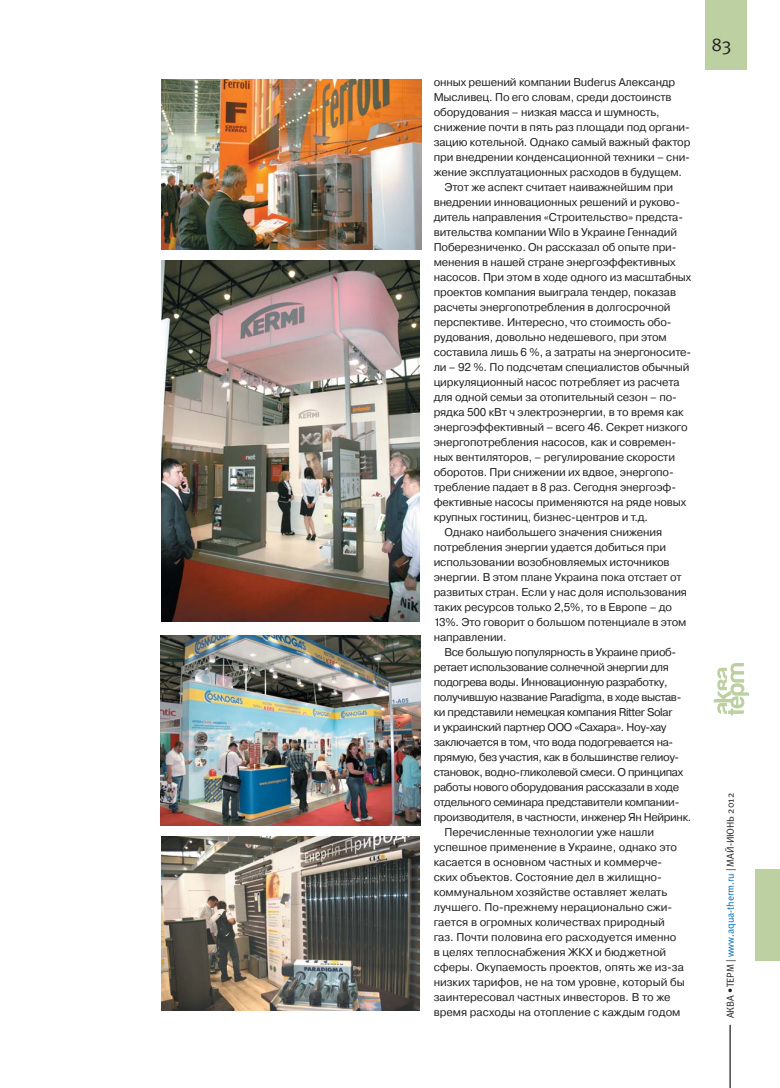
<style>
.page{position:relative;width:780px;height:1088px;background:#fff}
.page>*{position:absolute;margin:0;border:0;box-sizing:border-box;transform-origin:0 0}
.t1{font:18.75px "Meta Normal C";color:#231f20}
.t2{font:11.25px "Pragmatica";letter-spacing:-.01em;color:#231f20}
.t3{font:11.25px "Pragmatica";letter-spacing:-.03em;color:#231f20}
.t4{font:10px "Meta Normal C";color:#231f20}
.s1{color:#006cb7}
</style>
<div class="page">
<div style="left:705px;top:1px;width:42px;height:69px;background:#bcd0a1"></div>
<hr style="left:729px;top:1025px;width:1px;height:63px;background:#231f20">
<div style="left:755px;top:870px;width:25px;height:91px;background:#bcd0a1"></div>
<svg style="left:713px;top:663px;width:36px;height:53px"></svg>
<img style="left:161px;top:80px;width:260px;height:169px">
<img style="left:161px;top:260px;width:258px;height:362px">
<img style="left:161px;top:635px;width:260px;height:190px">
<img style="left:161px;top:836px;width:259px;height:175px">
<p class="t2" style="left:433px;top:78px;width:243px">онных решений компании Buderus Александр</p>
<p class="t2" style="left:433px;top:93px;width:239px">Мысливец. По его словам, среди достоинств</p>
<p class="t2" style="left:433px;top:108px;width:227px">оборудования – низкая масса и шумность,</p>
<p class="t2" style="left:433px;top:123px;width:258px">снижение почти в пять раз площади под органи-</p>
<p class="t2" style="left:433px;top:138px;width:258px">зацию котельной. Однако самый важный фактор</p>
<p class="t2" style="left:433px;top:153px;width:258px">при внедрении конденсационной техники – сни-</p>
<p class="t2" style="left:433px;top:168px;width:250px">жение эксплуатационных расходов в будущем.</p>
<p class="t2" style="left:444px;top:183px;width:230px">Этот же аспект считает наиважнейшим при</p>
<p class="t2" style="left:433px;top:198px;width:248px">внедрении инновационных решений и руково-</p>
<p class="t2" style="left:433px;top:213px;width:251px">дитель направления «Строительство» предста-</p>
<p class="t2" style="left:433px;top:228px;width:245px">вительства компании Wilo в Украине Геннадий</p>
<p class="t2" style="left:433px;top:243px;width:244px">Поберезниченко. Он рассказал об опыте при-</p>
<p class="t2" style="left:433px;top:258px;width:243px">менения в нашей стране энергоэффективных</p>
<p class="t2" style="left:433px;top:273px;width:259px">насосов. При этом в ходе одного из масштабных</p>
<p class="t2" style="left:433px;top:288px;width:244px">проектов компания выиграла тендер, показав</p>
<p class="t2" style="left:433px;top:303px;width:238px">расчеты энергопотребления в долгосрочной</p>
<p class="t2" style="left:433px;top:318px;width:239px">перспективе. Интересно, что стоимость обо-</p>
<p class="t2" style="left:433px;top:333px;width:234px">рудования, довольно недешевого, при этом</p>
<p class="t2" style="left:433px;top:348px;width:259px">составила лишь 6 %, а затраты на энергоносите-</p>
<p class="t2" style="left:433px;top:363px;width:257px">ли – 92 %. По подсчетам специалистов обычный</p>
<p class="t2" style="left:433px;top:378px;width:247px">циркуляционный насос потребляет из расчета</p>
<p class="t2" style="left:433px;top:393px;width:245px">для одной семьи за отопительный сезон – по-</p>
<p class="t2" style="left:433px;top:408px;width:251px">рядка 500 кВт ч электроэнергии, в то время как</p>
<p class="t2" style="left:433px;top:423px;width:255px">энергоэффективный – всего 46. Секрет низкого</p>
<p class="t2" style="left:433px;top:438px;width:244px">энергопотребления насосов, как и современ-</p>
<p class="t2" style="left:433px;top:453px;width:243px">ных вентиляторов, – регулирование скорости</p>
<p class="t2" style="left:433px;top:468px;width:241px">оборотов. При снижении их вдвое, энергопо-</p>
<p class="t2" style="left:433px;top:483px;width:244px">требление падает в 8 раз. Сегодня энергоэф-</p>
<p class="t2" style="left:433px;top:498px;width:254px">фективные насосы применяются на ряде новых</p>
<p class="t2" style="left:433px;top:513px;width:216px">крупных гостиниц, бизнес-центров и т.д.</p>
<p class="t2" style="left:444px;top:528px;width:219px">Однако наибольшего значения снижения</p>
<p class="t2" style="left:433px;top:543px;width:234px">потребления энергии удается добиться при</p>
<p class="t2" style="left:433px;top:558px;width:237px">использовании возобновляемых источников</p>
<p class="t2" style="left:433px;top:573px;width:249px">энергии. В этом плане Украина пока отстает от</p>
<p class="t2" style="left:433px;top:588px;width:255px">развитых стран. Если у нас доля использования</p>
<p class="t2" style="left:433px;top:603px;width:240px">таких ресурсов только 2,5%, то в Европе – до</p>
<p class="t2" style="left:433px;top:618px;width:254px">13%. Это говорит о большом потенциале в этом</p>
<p class="t2" style="left:433px;top:633px;width:74px">направлении.</p>
<p class="t3" style="left:444px;top:648px;width:233px">Все большую популярность в Украине приоб-</p>
<p class="t3" style="left:433px;top:663px;width:237px">ретает использование солнечной энергии для</p>
<p class="t3" style="left:433px;top:678px;width:235px">подогрева воды. Инновационную разработку,</p>
<p class="t3" style="left:433px;top:693px;width:249px">получившую название Paradigma, в ходе выстав-</p>
<p class="t3" style="left:433px;top:708px;width:240px">ки представили немецкая компания Ritter Solar</p>
<p class="t3" style="left:433px;top:723px;width:234px">и украинский партнер ООО «Сахара». Ноу-хау</p>
<p class="t3" style="left:433px;top:738px;width:241px">заключается в том, что вода подогревается на-</p>
<p class="t3" style="left:433px;top:753px;width:247px">прямую, без участия, как в большинстве гелиоу-</p>
<p class="t3" style="left:433px;top:768px;width:251px">становок, водно-гликолевой смеси. О принципах</p>
<p class="t3" style="left:433px;top:783px;width:247px">работы нового оборудования рассказали в ходе</p>
<p class="t3" style="left:433px;top:798px;width:247px">отдельного семинара представители компании-</p>
<p class="t3" style="left:433px;top:813px;width:259px">производителя, в частности, инженер Ян Нейринк.</p>
<p class="t2" style="left:444px;top:828px;width:211px">Перечисленные технологии уже нашли</p>
<p class="t2" style="left:433px;top:843px;width:245px">успешное применение в Украине, однако это</p>
<p class="t2" style="left:433px;top:858px;width:230px">касается в основном частных и коммерче-</p>
<p class="t2" style="left:433px;top:873px;width:229px">ских объектов. Состояние дел в жилищно-</p>
<p class="t2" style="left:433px;top:888px;width:235px">коммунальном хозяйстве оставляет желать</p>
<p class="t2" style="left:433px;top:903px;width:240px">лучшего. По-прежнему нерационально сжи-</p>
<p class="t2" style="left:433px;top:918px;width:232px">гается в огромных количествах природный</p>
<p class="t2" style="left:433px;top:933px;width:244px">газ. Почти половина его расходуется именно</p>
<p class="t2" style="left:433px;top:948px;width:234px">в целях теплоснабжения ЖКХ и бюджетной</p>
<p class="t2" style="left:433px;top:963px;width:252px">сферы. Окупаемость проектов, опять же из-за</p>
<p class="t2" style="left:433px;top:978px;width:252px">низких тарифов, не на том уровне, который бы</p>
<p class="t2" style="left:433px;top:993px;width:238px">заинтересовал частных инвесторов. В то же</p>
<p class="t2" style="left:433px;top:1008px;width:248px">время расходы на отопление с каждым годом</p>
<h1 class="t1" style="left:711px;top:38px;width:21px">83</h1>
<p class="t4" style="left:726px;top:1018px;width:227px;rotate:-90deg">АКВА •ТЕРМ | <span class="s1">www.aqua-therm.ru</span> | МАЙ-ИЮНЬ 2012</p>
</div>
